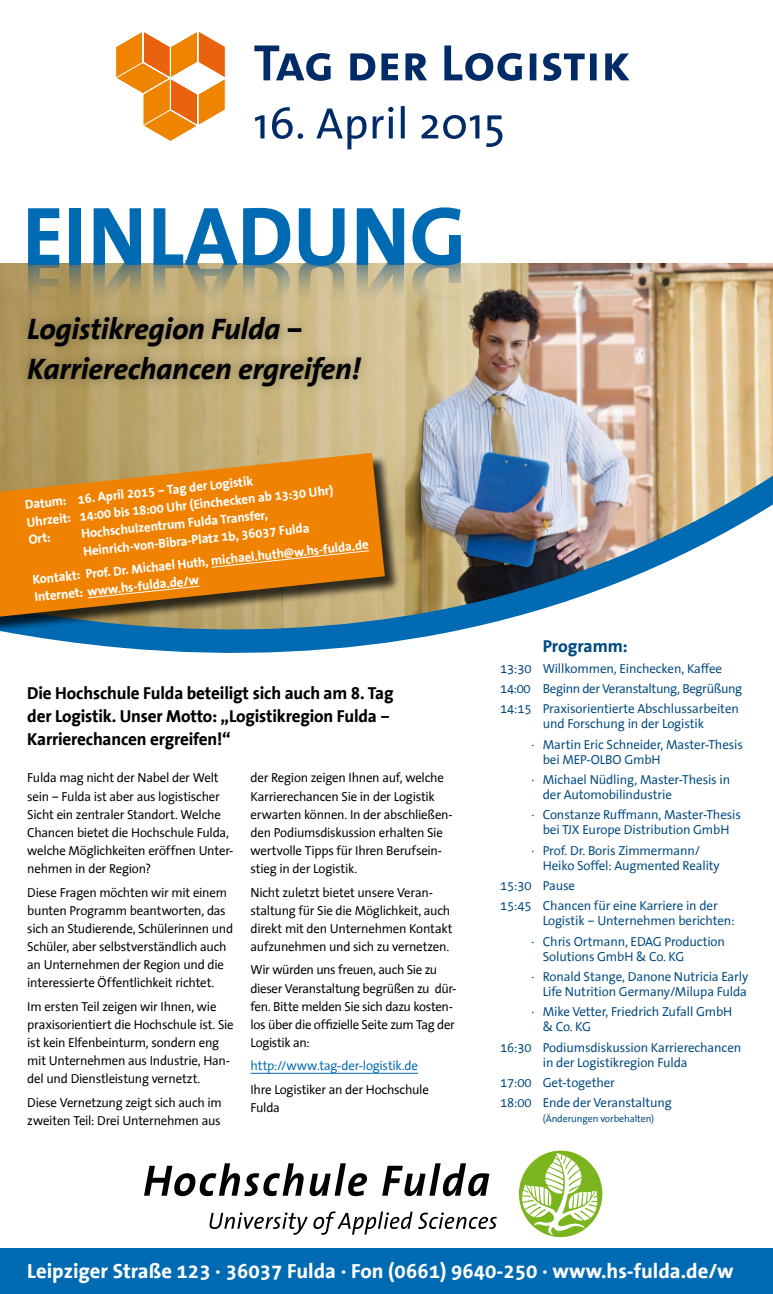
<style>
.page{position:relative;width:773px;height:1294px;background:#fff}
.page>*{position:absolute;margin:0;border:0;box-sizing:border-box;transform-origin:0 0}
.t1{font:700 83.75px "The Sans Office";letter-spacing:.005em;color:#006ab3}
.t2{font:italic 700 30px/40px "The Sans Office";letter-spacing:-.01em;color:#000}
.t3{font:700 20.62px "The Sans Office";color:#fff}
.t4{font:700 17.5px/23.1px "The Sans Office";letter-spacing:-.01em;color:#000}
.t5{font:700 17.5px "The Sans Office";color:#004a80}
.t6{font:13.12px/18.1px "The Sans Office";letter-spacing:-.02em;color:#000}
.t7{font:13.12px/20.4px "The Sans Office";letter-spacing:-.01em;color:#004a80}
.t8{font:700 13.12px/17.5px "The Sans Office";color:#fff}
.t9{font:13.12px "The Sans Office";letter-spacing:-.015em;color:#006ab3}
.t10{font:10px "The Sans Office";letter-spacing:-.01em;color:#004a80}
.s1{font-style:italic;font-size:12.5px}
</style>
<div class="page">
<img style="left:0;top:264px;width:772px;height:211px">
<div style="left:519px;top:1150px;width:83px;height:86px;background:#7ab51d;border-radius:50%"></div>
<svg style="left:522px;top:1152px;width:75px;height:82px"></svg>
<svg style="left:144px;top:1163px;width:223px;height:33px"></svg>
<svg style="left:382px;top:1163px;width:107px;height:33px"></svg>
<svg style="left:209px;top:1212px;width:98px;height:22px"></svg>
<svg style="left:313px;top:1211px;width:99px;height:23px"></svg>
<svg style="left:418px;top:1212px;width:78px;height:16px"></svg>
<img style="left:17px;top:475px;width:755px;height:178px">
<div style="left:17px;top:306px;width:355px;height:92px;background:#000;opacity:.3"></div>
<div style="left:0;top:455px;width:400px;height:179px;background:#000;opacity:.75"></div>
<svg style="left:0;top:453px;width:385px;height:163px;background:#d88317"></svg>
<svg style="left:211px;top:550px;width:158px;height:17px;background:#ef890e"></svg>
<svg style="left:88px;top:586px;width:112px;height:12px"></svg>
<div style="left:0;top:1248px;width:772px;height:45px;background:#006ab3"></div>
<svg style="left:28px;top:259px;width:432px;height:45px;background:#b4ab88"></svg>
<hr style="left:250px;top:1072px;width:168px;height:1px;background:#006ab3">
<svg style="left:254px;top:45px;width:375px;height:36px"></svg>
<svg style="left:255px;top:106px;width:247px;height:43px"></svg>
<svg style="left:116px;top:31px;width:110px;height:111px"></svg>
<h1 class="t1" style="left:23px;top:193px;width:445px">EINLADUNG</h1>
<h2 class="t2" style="left:27px;top:310px;width:335px">Logistikregion Fulda –<br>Karrierechancen ergreifen!</h2>
<p class="t8" style="left:24px;top:496px;width:310px;rotate:-6deg">Datum: 16. April 2015 – Tag der Logistik<br>Uhrzeit: 14:00 bis 18:00 Uhr (Einchecken ab 13:30 Uhr)<br>Ort:</p>
<p class="t8" style="left:81px;top:525px;width:229px;rotate:-6deg">Hochschulzentrum Fulda Transfer,<br>Heinrich-von-Bibra-Platz 1b, 36037 Fulda</p>
<p class="t8" style="left:32px;top:571px;width:339px;rotate:-6deg">Kontakt: Prof. Dr. Michael Huth, michael.huth@w.hs-fulda.de<br>Internet: www.hs-fulda.de/w</p>
<h3 class="t4" style="left:27px;top:682px;width:367px">Die Hochschule Fulda beteiligt sich auch am 8. Tag der Logistik. Unser Motto: „Logistikregion Fulda –<br>Karrierechancen ergreifen!“</h3>
<p class="t6" style="left:27px;top:769px;width:208px">Fulda mag nicht der Nabel der Welt sein – Fulda ist aber aus logistischer Sicht ein zentraler Standort. Welche Chancen bietet die Hochschule Fulda, welche Möglichkeiten eröffnen Unter&shy;nehmen in der Region?</p>
<p class="t6" style="left:27px;top:883px;width:207px">Diese Fragen möchten wir mit einem bunten Programm beantworten, das sich an Studierende, Schülerinnen und Schüler, aber selbstverständlich auch an Unternehmen der Region und die interessierte Öffentlichkeit richtet.</p>
<p class="t6" style="left:27px;top:997px;width:208px">Im ersten Teil zeigen wir Ihnen, wie praxisorientiert die Hochschule ist. Sie ist kein Elfenbeinturm, sondern eng mit Unternehmen aus Industrie, Han&shy;del und Dienstleistung vernetzt.</p>
<p class="t6" style="left:27px;top:1093px;width:196px">Diese Vernetzung zeigt sich auch im zweiten Teil: Drei Unternehmen aus</p>
<p class="t6" style="left:250px;top:769px;width:204px">der Region zeigen Ihnen auf, welche Karrierechancen Sie in der Logistik erwarten können. In der abschließen&shy;den Podiumsdiskussion erhalten Sie wertvolle Tipps für Ihren Berufsein&shy;stieg in der Logistik.</p>
<p class="t6" style="left:250px;top:883px;width:204px">Nicht zuletzt bietet unsere Veran&shy;staltung für Sie die Möglichkeit, auch direkt mit den Unternehmen Kontakt aufzunehmen und sich zu vernetzen.</p>
<p class="t6" style="left:250px;top:961px;width:207px">Wir würden uns freuen, auch Sie zu dieser Veranstaltung begrüßen zu dür&shy;fen. Bitte melden Sie sich dazu kosten&shy;los über die offizielle Seite zum Tag der<br>Logistik an:</p>
<p class="t9" style="left:250px;top:1059px;width:169px">http://www.tag-der-logistik.de</p>
<p class="t6" style="left:250px;top:1080px;width:180px">Ihre Logistiker an der Hochschule<br>Fulda</p>
<h3 class="t5" style="left:542px;top:637px;width:86px">Programm:</h3>
<p class="t7" style="left:500px;top:658px;width:243px">13:30 Willkommen, Einchecken, Kaffee<br>14:00 Beginn der Veranstaltung, Begrüßung<br>14:15 Praxisorientierte Abschlussarbeiten</p>
<p class="t7" style="left:531px;top:714px;width:213px;text-indent:11px">und Forschung in der Logistik<br><span class="s1">·</span> Martin Eric Schneider, Master-Thesis</p>
<p class="t7" style="left:531px;top:749px;width:200px;text-indent:11px">bei MEP-OLBO GmbH<br><span class="s1">·</span> Michael Nüdling, Master-Thesis in</p>
<p class="t7" style="left:531px;top:785px;width:211px;text-indent:11px">der Automobilindustrie<br><span class="s1">·</span> Constanze Ruffmann, Master-Thesis</p>
<p class="t7" style="left:531px;top:820px;width:199px;text-indent:11px">bei TJX Europe Distribution GmbH <span class="s1">·</span> Prof. Dr. Boris Zimmermann/</p>
<p class="t7" style="left:500px;top:855px;width:221px;text-indent:43px">Heiko Soffel: Augmented Reality<br>15:30 Pause<br>15:45 Chancen für eine Karriere in der</p>
<p class="t7" style="left:531px;top:911px;width:204px;text-indent:11px">Logistik – Unternehmen berichten: <span class="s1">·</span> Chris Ortmann, EDAG Production</p>
<p class="t7" style="left:531px;top:946px;width:218px;text-indent:11px">Solutions GmbH &amp; Co. KG<br><span class="s1">·</span> Ronald Stange, Danone Nutricia Early</p>
<p class="t7" style="left:531px;top:981px;width:217px;text-indent:11px">Life Nutrition Germany/Milupa Fulda <span class="s1">·</span> Mike Vetter, Friedrich Zufall GmbH</p>
<p class="t7" style="left:500px;top:1017px;width:242px;text-indent:43px">&amp; Co. KG<br>16:30 Podiumsdiskussion Karrierechancen</p>
<p class="t7" style="left:500px;top:1052px;width:189px;text-indent:43px">in der Logistikregion Fulda<br>17:00 Get-together<br>18:00 Ende der Veranstaltung</p>
<p class="t10" style="left:542px;top:1113px;width:113px">(Änderungen vorbehalten)</p>
<h3 class="t3" style="left:27px;top:1260px;width:707px">Leipziger Straße 123 · 36037 Fulda · Fon (0661) 9640-250 · www.hs-fulda.de/w</h3>
</div>
